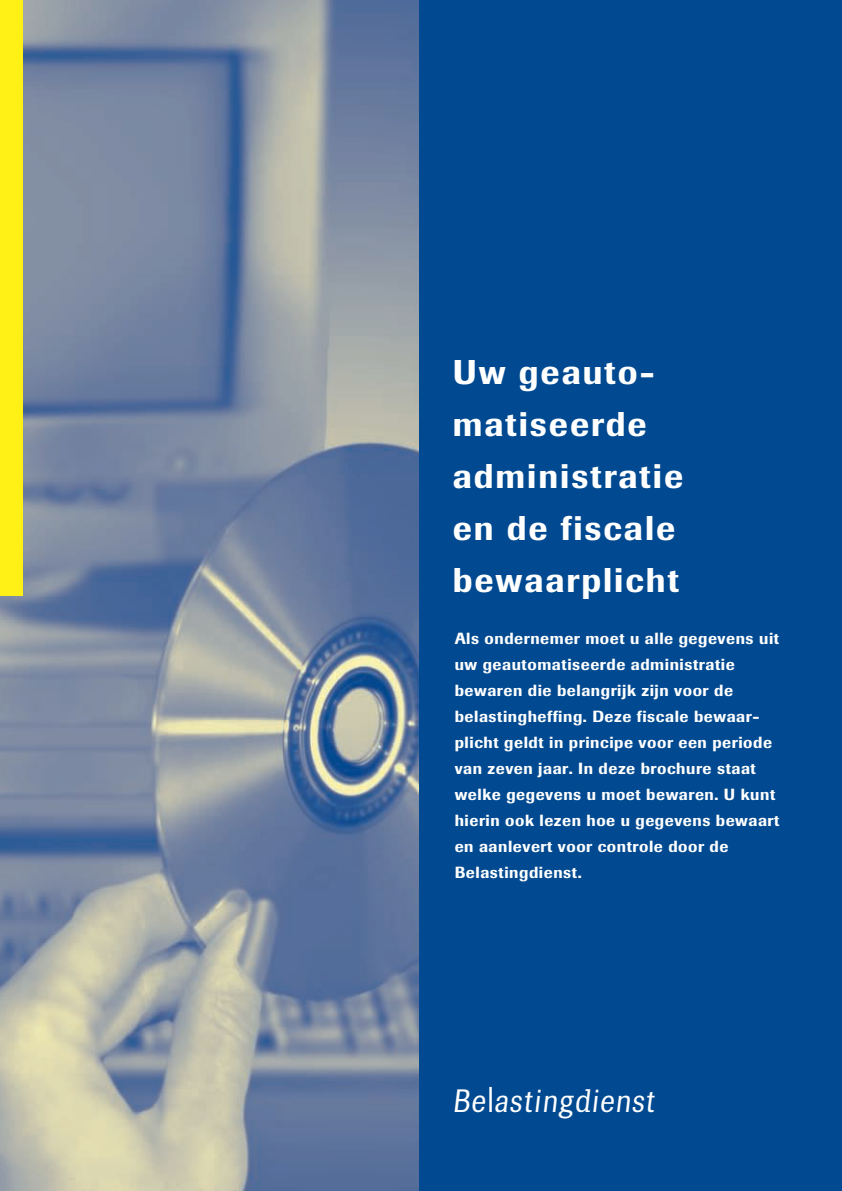
<style>
.page{position:relative;width:842px;height:1191px;background:#fff}
.page>*{position:absolute;margin:0;border:0;box-sizing:border-box;transform-origin:0 0}
.t1{font:500 34px/52px "Imago BQ";letter-spacing:.06em;color:#fff}
.t2{font:32px "Belastingdienst";color:#fff}
.t3{font:500 16px/26px "Imago BQ";letter-spacing:.035em;color:#fff}
</style>
<div class="page">
<img style="left:0;top:0;width:420px;height:1191px">
<div style="left:420px;top:0;width:422px;height:1191px;background:#014990"></div>
<div style="left:0;top:0;width:23px;height:595px;background:#fff116"></div>
<h1 class="t1" style="left:453px;top:350px;width:232px">Uw geauto&shy;matiseerde administratie en de fiscale bewaarplicht</h1>
<p class="t3" style="left:455px;top:627px;width:326px">Als ondernemer moet u alle gegevens uit uw geautomatiseerde administratie bewaren die belangrijk zijn voor de belastingheffing. Deze fiscale bewaar&shy;plicht geldt in principe voor een periode van zeven jaar. In deze brochure staat welke gegevens u moet bewaren. U kunt hierin ook lezen hoe u gegevens bewaart en aanlevert voor controle door de Belastingdienst.</p>
<h2 class="t2" style="left:455px;top:1082px;width:202px">12345</h2>
</div>
